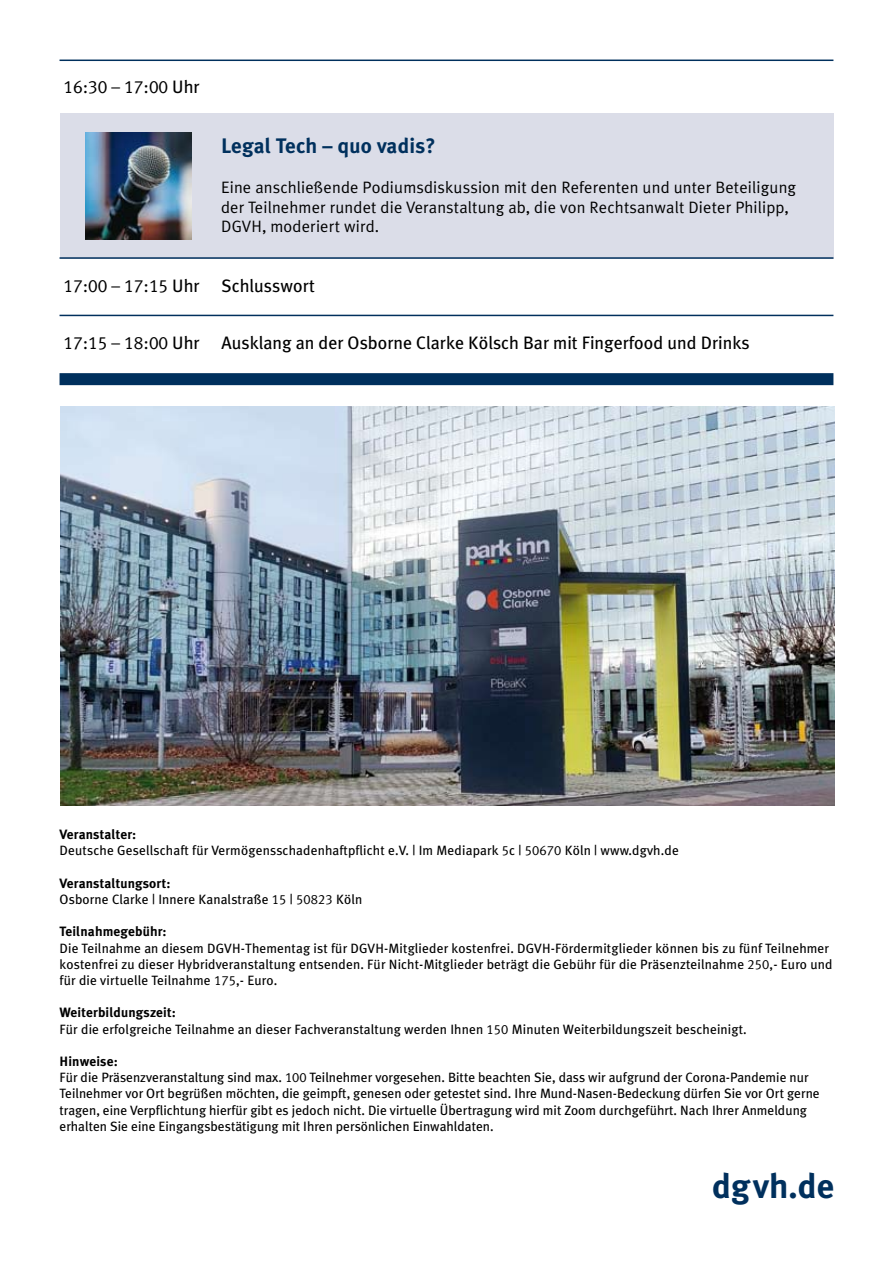
<style>
.page{position:relative;width:893px;height:1263px;background:#fff}
.page>*{position:absolute;margin:0;border:0;box-sizing:border-box;transform-origin:0 0}
.t1{font:700 34.5px "Meta Plus";color:#00305d}
.t2{font:700 21px "Meta Plus";letter-spacing:.01em;color:#00305d}
.t3{font:18px "Meta Plus";color:#000}
.t4{font:18px "Meta Plus Caps";color:#000}
.t5{font:16.5px/19.8px "Meta Plus";letter-spacing:.01em;color:#000}
.t6{font:13.5px/16.2px "Meta Plus";letter-spacing:.01em;color:#000}
.t7{font:700 13.5px "Meta Plus";letter-spacing:.01em;color:#000}
.s1{font-family:"Meta Plus"}
.s2{font-family:"Meta Plus Caps"}
.s3{font-weight:700}
</style>
<div class="page">
<div style="left:60px;top:113px;width:773px;height:146px;background:#dbdde8"></div>
<img style="left:85px;top:133px;width:106px;height:106px">
<hr style="left:60px;top:60px;width:773px;height:1px;background:#00305d">
<hr style="left:60px;top:257px;width:773px;height:2px;background:#00305d">
<hr style="left:60px;top:315px;width:773px;height:1px;background:#00305d">
<div style="left:60px;top:373px;width:773px;height:12px;background:#00305d"></div>
<img style="left:61px;top:406px;width:773px;height:400px">
<h3 class="t4" style="left:64px;top:77px;width:138px">16:30 – 17:00 <span class="s1">Uhr</span></h3>
<h2 class="t2" style="left:221px;top:134px;width:216px">Legal Tech – quo vadis?</h2>
<p class="t5" style="left:221px;top:177px;width:576px">Eine anschließende Podiumsdiskussion mit den Referenten und unter Beteiligung der Teilnehmer rundet die Veranstaltung ab, die von Rechtsanwalt Dieter Philipp,<br>DGVH, moderiert wird.</p>
<h3 class="t3" style="left:64px;top:276px;width:253px"><span class="s2">17:00 – 17:15</span> Uhr Schlusswort</h3>
<h3 class="t3" style="left:64px;top:332px;width:688px"><span class="s2">17:15 – 18:00</span> Uhr Ausklang an der Osborne Clarke Kölsch Bar mit Fingerfood und Drinks</h3>
<p class="t6" style="left:60px;top:826px;width:621px"><span class="s3">Veranstalter:<br></span>Deutsche Gesellschaft für Vermögensschadenhaftpflicht e.V. | Im Mediapark <span class="s2">5</span>c | <span class="s2">50670</span> Köln | www.dgvh.de</p>
<p class="t6" style="left:60px;top:875px;width:304px"><span class="s3">Veranstaltungsort:<br></span>Osborne Clarke | Innere Kanalstraße <span class="s2">15</span> | <span class="s2">50823</span> Köln</p>
<p class="t7" style="left:60px;top:924px;width:109px">Teilnahmegebühr:</p>
<p class="t6" style="left:60px;top:940px;width:775px">Die Teilnahme an diesem DGVH-Thementag ist für DGVH-Mitglieder kostenfrei. DGVH-Fördermitglieder können bis zu fünf Teilnehmer kostenfrei zu dieser Hybridveranstaltung entsenden. Für Nicht-Mitglieder beträgt die Gebühr für die Präsenzteilnahme <span class="s2">250</span>,- Euro und für die virtuelle Teilnahme <span class="s2">175</span>,- Euro.</p>
<p class="t6" style="left:60px;top:1004px;width:689px"><span class="s3">Weiterbildungszeit:<br></span>Für die erfolgreiche Teilnahme an dieser Fachveranstaltung werden Ihnen <span class="s2">150</span> Minuten Weiterbildungszeit bescheinigt.</p>
<p class="t6" style="left:60px;top:1053px;width:762px"><span class="s3">Hinweise:<br></span>Für die Präsenzveranstaltung sind max. <span class="s2">100</span> Teilnehmer vorgesehen. Bitte beachten Sie, dass wir aufgrund der Corona-Pandemie nur Teilnehmer vor Ort begrüßen möchten, die geimpft, genesen oder getestet sind. Ihre Mund-Nasen-Bedeckung dürfen Sie vor Ort gerne tragen, eine Verpflichtung hierfür gibt es jedoch nicht. Die virtuelle Übertragung wird mit Zoom durchgeführt. Nach Ihrer Anmeldung erhalten Sie eine Eingangsbestätigung mit Ihren persönlichen Einwahldaten.</p>
<h1 class="t1" style="left:712px;top:1166px;width:124px">dgvh.de</h1>
</div>
